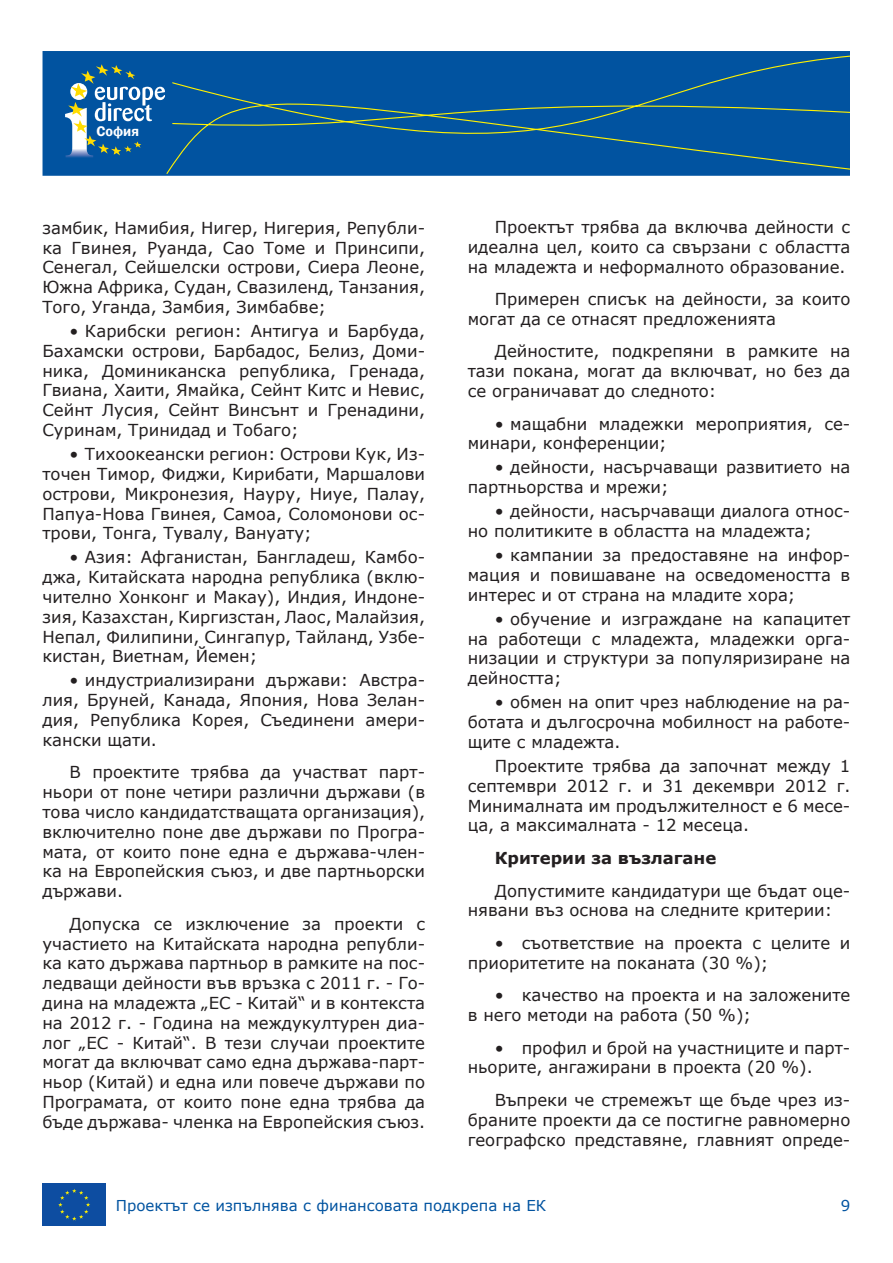
<style>
.page{position:relative;width:893px;height:1263px;background:#fff}
.page>*{position:absolute;margin:0;border:0;box-sizing:border-box;transform-origin:0 0}
.t1{font:16.5px/19.8px "Verdana";color:#231f20;text-align:justify}
.t2{font:700 16.5px "Verdana";color:#231f20}
.t3{font:15px "Verdana";color:#0153a0}
.t4{font:600 14.25px "Franklin Gothic";color:#fff}
</style>
<div class="page">
<div style="left:43px;top:51px;width:807px;height:125px;background:#0153a0"></div>
<svg style="left:128px;top:55px;width:722px;height:121px"></svg>
<div style="left:57px;top:57px;width:115px;height:110px;background:#0153a0;border-radius:10px"></div>
<svg style="left:65px;top:64px;width:100px;height:94px"></svg>
<div style="left:43px;top:1183px;width:63px;height:43px;background:#0d4da1"></div>
<svg style="left:58px;top:1189px;width:32px;height:31px"></svg>
<p class="t4" style="left:96px;top:123px;width:44px">София</p>
<p class="t1" style="left:42px;top:218px;width:384px">замбик, Намибия, Нигер, Нигерия, Републи&shy;ка Гвинея, Руанда, Сао Томе и Принсипи, Сенегал, Сейшелски острови, Сиера Леоне, Южна Африка, Судан, Свазиленд, Танзания, Того, Уганда, Замбия, Зимбабве;</p>
<p class="t1" style="left:42px;top:321px;width:384px;text-indent:27px">• Карибски регион: Антигуа и Барбуда, Бахамски острови, Барбадос, Белиз, Доми&shy;ника, Доминиканска република, Гренада, Гвиана, Хаити, Ямайка, Сейнт Китс и Невис, Сейнт Лусия, Сейнт Винсънт и Гренадини, Суринам, Тринидад и Тобаго;</p>
<p class="t1" style="left:42px;top:444px;width:384px;text-indent:27px">• Тихоокеански регион: Острови Кук, Из&shy;точен Тимор, Фиджи, Кирибати, Маршалови острови, Микронезия, Науру, Ниуе, Палау, Папуа-Нова Гвинея, Самоа, Соломонови ос&shy;трови, Тонга, Тувалу, Вануату;</p>
<p class="t1" style="left:42px;top:547px;width:384px;text-indent:27px">• Азия: Афганистан, Бангладеш, Камбо&shy;джа, Китайската народна република (вклю&shy;чително Хонконг и Макау), Индия, Индоне&shy;зия, Казахстан, Киргизстан, Лаос, Малайзия, Непал, Филипини, Сингапур, Тайланд, Узбе&shy;кистан, Виетнам, Йемен;</p>
<p class="t1" style="left:42px;top:670px;width:384px;text-indent:27px">• индустриализирани държави: Австра&shy;лия, Бруней, Канада, Япония, Нова Зелан&shy;дия, Република Корея, Съединени амери&shy;кански щати.</p>
<p class="t1" style="left:42px;top:762px;width:384px;text-indent:27px">В проектите трябва да участват парт&shy;ньори от поне четири различни държави (в това число кандидатстващата организация), включително поне две държави по Програ&shy;мата, от които поне една е държава-член&shy;ка на Европейския съюз, и две партньорски държави.</p>
<p class="t1" style="left:42px;top:914px;width:384px;text-indent:27px">Допуска се изключение за проекти с участието на Китайската народна републи&shy;ка като държава партньор в рамките на пос&shy;ледващи дейности във връзка с 2011 г. - Го&shy;дина на младежта „ЕС - Китай“ и в контекста на 2012 г. - Година на междукултурен диа&shy;лог „ЕС - Китай“. В тези случаи проектите могат да включват само една държава-парт&shy;ньор (Китай) и една или повече държави по Програмата, от които поне една трябва да бъде държава- членка на Европейския съюз.</p>
<p class="t1" style="left:468px;top:217px;width:384px;text-indent:27px">Проектът трябва да включва дейности с идеална цел, които са свързани с областта на младежта и неформалното образование.</p>
<p class="t1" style="left:468px;top:289px;width:384px;text-indent:27px">Примерен списък на дейности, за които могат да се отнасят предложенията</p>
<p class="t1" style="left:468px;top:341px;width:384px;text-indent:27px">Дейностите, подкрепяни в рамките на тази покана, могат да включват, но без да се ограничават до следното:</p>
<p class="t1" style="left:468px;top:413px;width:384px;text-indent:27px">• мащабни младежки мероприятия, се&shy;минари, конференции;</p>
<p class="t1" style="left:468px;top:457px;width:384px;text-indent:27px">• дейности, насърчаващи развитието на партньорства и мрежи;</p>
<p class="t1" style="left:468px;top:501px;width:384px;text-indent:27px">• дейности, насърчаващи диалога относ&shy;но политиките в областта на младежта;</p>
<p class="t1" style="left:468px;top:545px;width:384px;text-indent:27px">• кампании за предоставяне на инфор&shy;мация и повишаване на осведомеността в интерес и от страна на младите хора;</p>
<p class="t1" style="left:468px;top:609px;width:384px;text-indent:27px">• обучение и изграждане на капацитет на работещи с младежта, младежки орга&shy;низации и структури за популяризиране на дейността;</p>
<p class="t1" style="left:468px;top:692px;width:384px;text-indent:27px">• обмен на опит чрез наблюдение на ра&shy;ботата и дългосрочна мобилност на работе&shy;щите с младежта.</p>
<p class="t1" style="left:468px;top:756px;width:384px;text-indent:27px">Проектите трябва да започнат между 1 септември 2012 г. и 31 декември 2012 г.<br>Минималната им продължителност е 6 месе&shy;ца, а максималната - 12 месеца.</p>
<p class="t2" style="left:495px;top:846px;width:223px">Критерии за възлагане</p>
<p class="t1" style="left:468px;top:880px;width:384px;text-indent:27px">Допустимите кандидатури ще бъдат оце&shy;нявани въз основа на следните критерии:</p>
<p class="t1" style="left:468px;top:933px;width:384px;text-indent:27px">• съответствие на проекта с целите и приоритетите на поканата (30 %);</p>
<p class="t1" style="left:468px;top:985px;width:384px;text-indent:27px">• качество на проекта и на заложените в него методи на работа (50 %);</p>
<p class="t1" style="left:468px;top:1037px;width:384px;text-indent:27px">• профил и брой на участниците и парт&shy;ньорите, ангажирани в проекта (20 %).</p>
<p class="t1" style="left:468px;top:1090px;width:384px;text-indent:27px">Въпреки че стремежът ще бъде чрез из&shy;браните проекти да се постигне равномерно географско представяне, главният опреде-</p>
<p class="t3" style="left:116px;top:1195px;width:432px">Проектът се изпълнява с финансовата подкрепа на ЕК</p>
<p class="t3" style="left:841px;top:1195px;width:11px">9</p>
</div>
